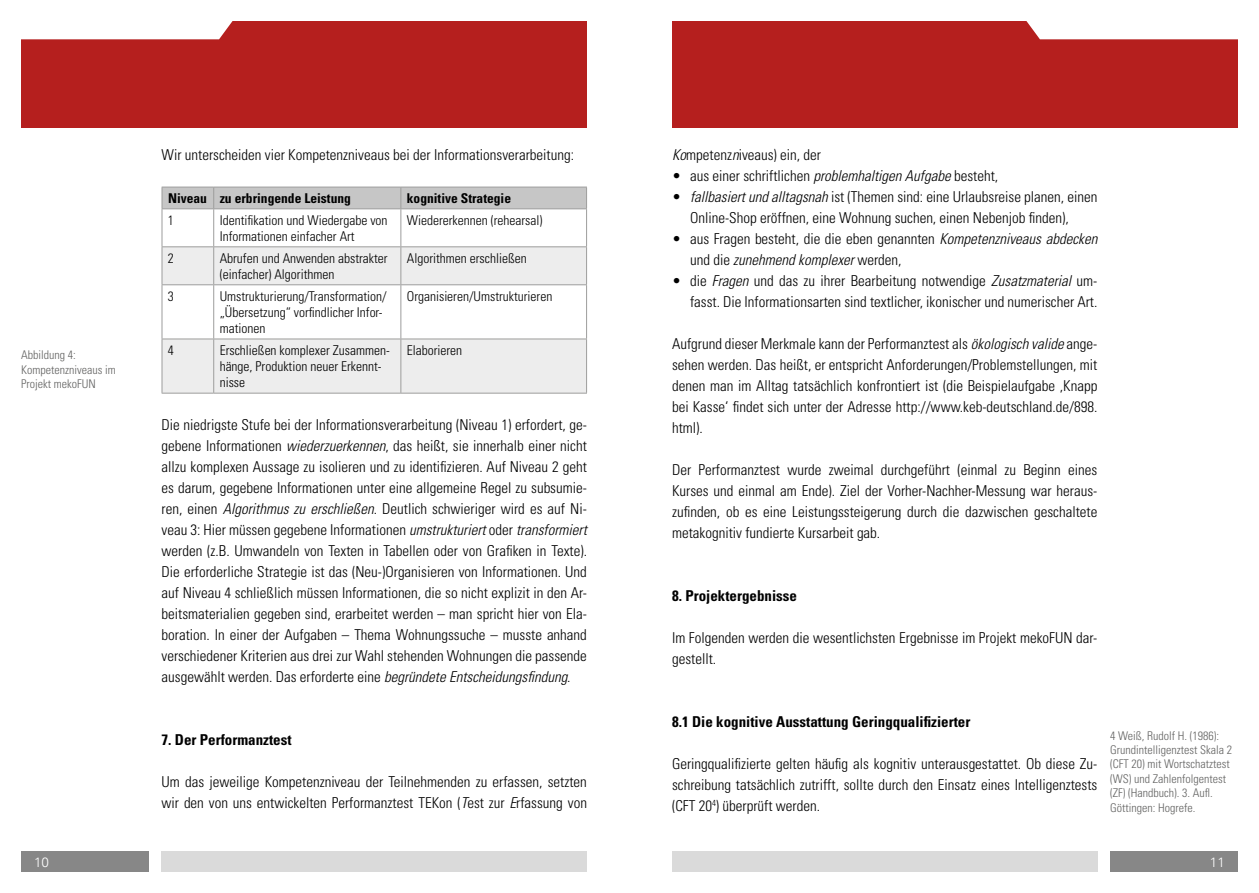
<style>
.page{position:relative;width:1259px;height:893px;background:#fff}
.page>*{position:absolute;margin:0;border:0;box-sizing:border-box;transform-origin:0 0}
.t1{font:300 condensed 15px/21px "Univers LT Std";color:#000;text-align:justify}
.t2{font:700 condensed 15px "Univers LT Std";color:#000}
.t3{font:300 condensed 13.5px/16.2px "Univers LT Std";color:#000}
.t4{font:700 condensed 13.5px "Univers LT Std";color:#000}
.t5{font:300 13.5px "Univers";color:#fff}
.t6{font:300 condensed 12px/14.4px "Univers LT Std";color:#636362}
.s1{font-style:italic}
</style>
<div class="page">
<div style="left:21px;top:21px;width:566px;height:107px;background:#b51f1e"></div>
<div style="left:672px;top:21px;width:565px;height:107px;background:#b51f1e"></div>
<div style="left:21px;top:21px;width:212px;height:18px;background:#fff"></div>
<div style="left:1026px;top:21px;width:211px;height:18px;background:#fff"></div>
<div style="left:672px;top:851px;width:425px;height:21px;background:#dadada"></div>
<div style="left:1110px;top:851px;width:127px;height:21px;background:#878787"></div>
<div style="left:162px;top:851px;width:425px;height:21px;background:#dadada"></div>
<div style="left:21px;top:851px;width:128px;height:21px;background:#878787"></div>
<svg style="left:163px;top:247px;width:423px;height:146px;fill:#ededed"></svg>
<div style="left:162px;top:187px;width:425px;height:21px;background:#c6c6c6"></div>
<hr style="left:162px;top:208px;width:52px;height:1px;background:#9d9d9c">
<hr style="left:162px;top:209px;width:1px;height:37px;background:#9d9d9c">
<hr style="left:162px;top:246px;width:52px;height:1px;background:#9d9d9c">
<hr style="left:162px;top:247px;width:1px;height:37px;background:#9d9d9c">
<hr style="left:162px;top:284px;width:52px;height:1px;background:#9d9d9c">
<hr style="left:162px;top:285px;width:1px;height:54px;background:#9d9d9c">
<hr style="left:162px;top:339px;width:52px;height:1px;background:#9d9d9c">
<hr style="left:162px;top:339px;width:1px;height:54px;background:#9d9d9c">
<hr style="left:162px;top:393px;width:52px;height:1px;background:#9d9d9c">
<hr style="left:214px;top:208px;width:187px;height:1px;background:#9d9d9c">
<hr style="left:213px;top:209px;width:1px;height:37px;background:#9d9d9c">
<hr style="left:401px;top:208px;width:186px;height:1px;background:#9d9d9c">
<hr style="left:400px;top:209px;width:1px;height:37px;background:#9d9d9c">
<hr style="left:586px;top:209px;width:1px;height:37px;background:#9d9d9c">
<hr style="left:214px;top:246px;width:187px;height:1px;background:#9d9d9c">
<hr style="left:213px;top:247px;width:1px;height:37px;background:#9d9d9c">
<hr style="left:401px;top:246px;width:186px;height:1px;background:#9d9d9c">
<hr style="left:400px;top:247px;width:1px;height:37px;background:#9d9d9c">
<hr style="left:586px;top:247px;width:1px;height:37px;background:#9d9d9c">
<hr style="left:214px;top:284px;width:187px;height:1px;background:#9d9d9c">
<hr style="left:213px;top:285px;width:1px;height:54px;background:#9d9d9c">
<hr style="left:401px;top:284px;width:186px;height:1px;background:#9d9d9c">
<hr style="left:400px;top:285px;width:1px;height:54px;background:#9d9d9c">
<hr style="left:586px;top:285px;width:1px;height:54px;background:#9d9d9c">
<hr style="left:214px;top:339px;width:187px;height:1px;background:#9d9d9c">
<hr style="left:213px;top:339px;width:1px;height:54px;background:#9d9d9c">
<hr style="left:401px;top:339px;width:186px;height:1px;background:#9d9d9c">
<hr style="left:400px;top:339px;width:1px;height:54px;background:#9d9d9c">
<hr style="left:586px;top:339px;width:1px;height:54px;background:#9d9d9c">
<hr style="left:214px;top:393px;width:187px;height:1px;background:#9d9d9c">
<hr style="left:401px;top:393px;width:186px;height:1px;background:#9d9d9c">
<p class="t6" style="left:21px;top:348px;width:96px">Abbildung 4:<br>Kompetenzniveaus im<br>Projekt mekoFUN</p>
<p class="t1" style="left:162px;top:144px;width:414px">Wir unterscheiden vier Kompetenzniveaus bei der Informationsverarbeitung:</p>
<p class="t4" style="left:168px;top:190px;width:184px">Niveau zu erbringende Leistung</p>
<p class="t4" style="left:407px;top:190px;width:106px">kognitive Strategie</p>
<p class="t3" style="left:168px;top:212px;width:7px">1</p>
<p class="t3" style="left:220px;top:212px;width:169px">Identifikation und Wiedergabe von<br>Informationen einfacher Art</p>
<p class="t3" style="left:407px;top:212px;width:137px">Wiedererkennen (rehearsal)</p>
<p class="t3" style="left:168px;top:250px;width:7px">2</p>
<p class="t3" style="left:220px;top:250px;width:169px">Abrufen und Anwenden abstrakter (einfacher) Algorithmen</p>
<p class="t3" style="left:407px;top:250px;width:121px">Algorithmen erschließen</p>
<p class="t3" style="left:168px;top:288px;width:7px">3</p>
<p class="t3" style="left:220px;top:288px;width:168px">Umstrukturierung/Transformation/ „Übersetzung“ vorfindlicher Infor&shy;mationen</p>
<p class="t3" style="left:407px;top:288px;width:147px">Organisieren/Umstrukturieren</p>
<p class="t3" style="left:168px;top:342px;width:7px">4</p>
<p class="t3" style="left:220px;top:342px;width:172px">Erschließen komplexer Zusammen&shy;hänge, Produktion neuer Erkennt&shy;nisse</p>
<p class="t3" style="left:407px;top:342px;width:57px">Elaborieren</p>
<p class="t1" style="left:162px;top:414px;width:427px">Die niedrigste Stufe bei der Informationsverarbeitung (Niveau 1) erfordert, ge&shy;gebene Informationen <span class="s1">wiederzuerkennen</span>, das heißt, sie innerhalb einer nicht allzu komplexen Aussage zu isolieren und zu identifizieren. Auf Niveau 2 geht es darum, gegebene Informationen unter eine allgemeine Regel zu subsumie&shy;ren, einen <span class="s1">Algorithmus zu erschließen</span>. Deutlich schwieriger wird es auf Ni&shy;veau 3: Hier müssen gegebene Informationen <span class="s1">umstrukturiert</span> oder <span class="s1">transformiert </span>werden (z.B. Umwandeln von Texten in Tabellen oder von Grafiken in Texte).<br>Die erforderliche Strategie ist das (Neu-)Organisieren von Informationen. Und auf Niveau 4 schließlich müssen Informationen, die so nicht explizit in den Ar&shy;beitsmaterialien gegeben sind, erarbeitet werden – man spricht hier von Ela&shy;boration. In einer der Aufgaben – Thema Wohnungssuche – musste anhand verschiedener Kriterien aus drei zur Wahl stehenden Wohnungen die passende ausgewählt werden. Das erforderte eine <span class="s1">begründete Entscheidungsfindung</span>.</p>
<p class="t2" style="left:162px;top:730px;width:131px">7. Der Performanztest</p>
<p class="t1" style="left:162px;top:771px;width:427px">Um das jeweilige Kompetenzniveau der Teilnehmenden zu erfassen, setzten wir den von uns entwickelten Performanztest TEKon (<span class="s1">T</span>est zur <span class="s1">E</span>rfassung von</p>
<p class="t1" style="left:672px;top:144px;width:151px"><span class="s1">Ko</span>mpetenz<span class="s1">n</span>iveaus) ein, der</p>
<p class="t1" style="left:672px;top:165px;width:328px">• aus einer schriftlichen <span class="s1">problemhaltigen Aufgabe</span> besteht,</p>
<p class="t1" style="left:690px;top:186px;width:409px;text-indent:-18px">• <span class="s1">fallbasiert und alltagsnah</span> ist (Themen sind: eine Urlaubsreise planen, einen<br>Online-Shop eröffnen, eine Wohnung suchen, einen Nebenjob finden),</p>
<p class="t1" style="left:690px;top:228px;width:409px;text-indent:-18px">• aus Fragen besteht, die die eben genannten <span class="s1">Kompetenzniveaus abdecken </span>und die <span class="s1">zunehmend komplexer</span> werden,</p>
<p class="t1" style="left:672px;top:270px;width:427px;text-align:right">• die <span class="s1">Fragen</span> und das zu ihrer Bearbeitung notwendige <span class="s1">Zusatzmaterial</span> um&shy;fasst. Die Informationsarten sind textlicher, ikonischer und numerischer Art.</p>
<p class="t1" style="left:672px;top:333px;width:427px">Aufgrund dieser Merkmale kann der Performanztest als <span class="s1">ökologisch valide</span> ange&shy;sehen werden. Das heißt, er entspricht Anforderungen/Problemstellungen, mit denen man im Alltag tatsächlich konfrontiert ist (die Beispielaufgabe ‚Knapp bei Kasse‘ findet sich unter der Adresse http://www.keb-deutschland.de/898. html).</p>
<p class="t1" style="left:672px;top:459px;width:427px">Der Performanztest wurde zweimal durchgeführt (einmal zu Beginn eines Kurses und einmal am Ende). Ziel der Vorher-Nachher-Messung war heraus&shy;zufinden, ob es eine Leistungssteigerung durch die dazwischen geschaltete metakognitiv fundierte Kursarbeit gab.</p>
<p class="t2" style="left:672px;top:586px;width:126px">8. Projektergebnisse</p>
<p class="t1" style="left:672px;top:627px;width:427px">Im Folgenden werden die wesentlichsten Ergebnisse im Projekt mekoFUN dar&shy;gestellt.</p>
<p class="t2" style="left:672px;top:712px;width:300px">8.1 Die kognitive Ausstattung Geringqualifizierter</p>
<p class="t1" style="left:672px;top:753px;width:427px">Geringqualifizierte gelten häufig als kognitiv unterausgestattet. Ob diese Zu&shy;schreibung tatsächlich zutrifft, sollte durch den Einsatz eines Intelligenztests (CFT 20<sup>4</sup>) überprüft werden.</p>
<p class="t6" style="left:1110px;top:728px;width:123px">4 Weiß, Rudolf H. (1986):<br>Grundintelligenztest Skala 2 (CFT 20) mit Wortschatztest (WS) und Zahlenfolgentest (ZF) (Handbuch). 3. Aufl.<br>Göttingen: Hogrefe.</p>
<p class="t5" style="left:34px;top:854px;width:17px">10</p>
<p class="t5" style="left:1210px;top:854px;width:17px">11</p>
</div>
